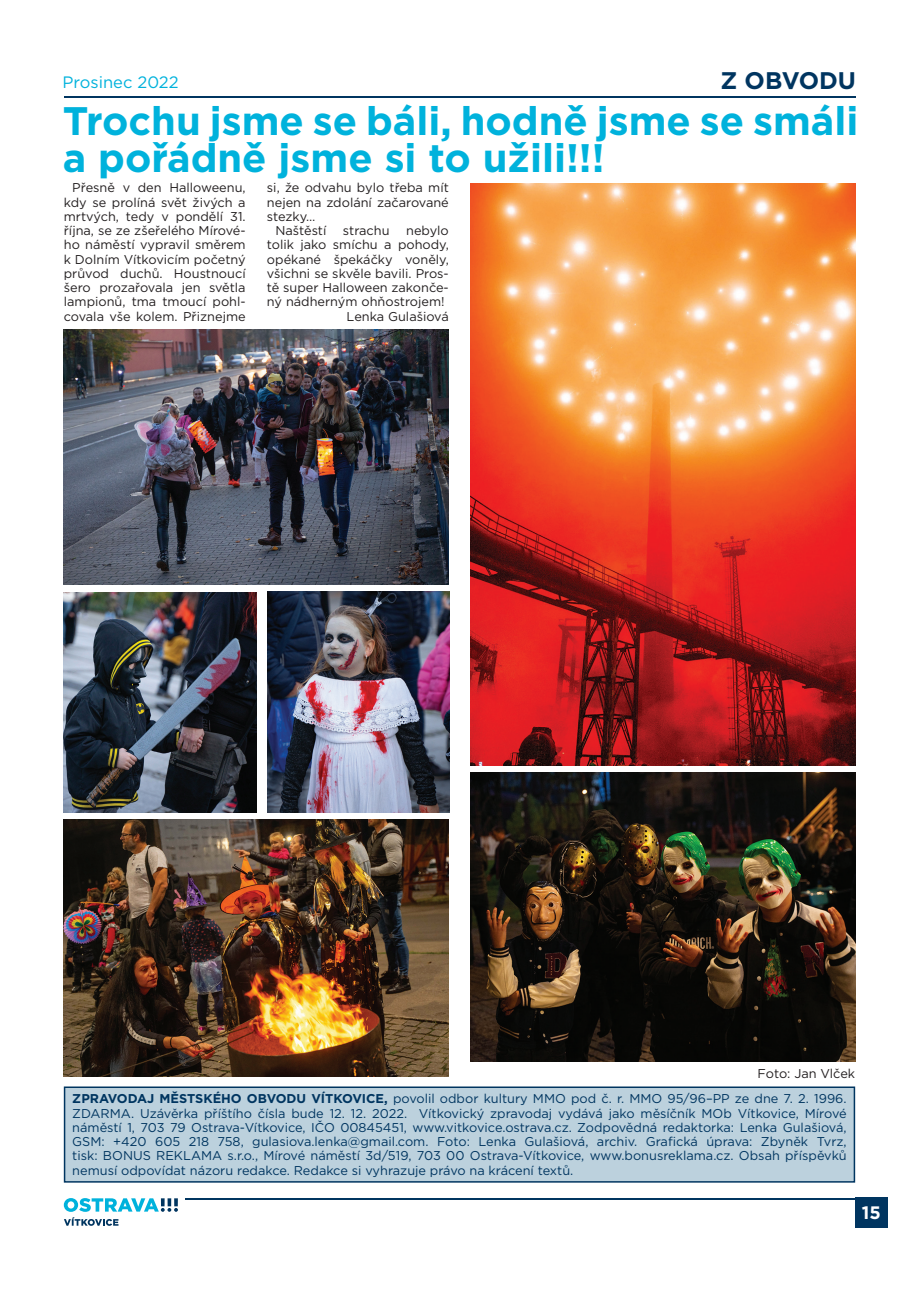
<style>
.page{position:relative;width:919px;height:1289px;background:#fff}
.page>*{position:absolute;margin:0;border:0;box-sizing:border-box;transform-origin:0 0}
.Styl_odstavce2{font:700 39.75px "Gotham";color:#00b2dc}
.t1{font:700 24px "Gotham";color:#003560}
.text{font:700 18px "Gotham";color:#fff}
.t2{font:16.5px "Gotham";color:#00b2dc}
.Styl_odstavce3{font:12.75px/14.2px "Gotham";color:#003560;text-align:justify}
.Styl_odstavce2-2{font:12.75px/14.2px "Gotham";color:#231f20;text-align:justify}
.s1{font-weight:700}
</style>
<div class="page">
<hr style="left:64px;top:96px;width:791px;height:2px;background:#003560">
<div style="left:855px;top:1197px;width:32px;height:30px;background:#003560"></div>
<hr style="left:185px;top:1197px;width:674px;height:2px;background:#003560">
<svg style="left:64px;top:1198px;width:114px;height:13px"></svg>
<svg style="left:64px;top:1217px;width:54px;height:8px"></svg>
<div style="left:64px;top:1086px;width:791px;height:96px;background:#bcd1dd;border:2px solid #003560"></div>
<img style="left:267px;top:592px;width:182px;height:220px">
<img style="left:64px;top:592px;width:192px;height:220px">
<img style="left:64px;top:330px;width:385px;height:254px">
<img style="left:470px;top:772px;width:385px;height:289px">
<img style="left:64px;top:819px;width:385px;height:257px">
<img style="left:470px;top:184px;width:385px;height:581px">
<p class="t2" style="left:63px;top:71px;width:118px">Prosinec 2022</p>
<p class="t1" style="left:720px;top:65px;width:137px">Z OBVODU</p>
<p class="Styl_odstavce2" style="left:63px;top:94px;width:797px">Trochu jsme se báli, hodně jsme se smáli</p>
<p class="Styl_odstavce2" style="left:63px;top:132px;width:543px">a pořádně jsme si to užili!!!</p>
<p class="Styl_odstavce2-2" style="left:267px;top:180px;width:183px">si, že odvahu bylo třeba mít nejen na zdolání začarované stezky…</p>
<p class="Styl_odstavce2-2" style="left:275px;top:223px;width:52px">Naštěstí</p>
<p class="Styl_odstavce2-2" style="left:343px;top:223px;width:48px">strachu</p>
<p class="Styl_odstavce2-2" style="left:64px;top:180px;width:183px;text-indent:9px">Přesně v den Halloweenu, kdy se prolíná svět živých a mrtvých, tedy v pondělí 31. října, se ze zšeřelého Mírové&shy;ho náměstí vypravil směrem k Dolním Vítkovicím početný průvod duchů. Houstnoucí šero prozařovala jen světla lampionů, tma tmoucí pohl&shy;covala vše kolem. Přiznejme</p>
<p class="Styl_odstavce2-2" style="left:267px;top:223px;width:183px;text-indent:139px">nebylo tolik jako smíchu a pohody, opékané špekáčky voněly, všichni se skvěle bavili. Pros&shy;tě super Halloween zakonče&shy;ný nádherným ohňostrojem!</p>
<p class="Styl_odstavce2-2" style="left:346px;top:309px;width:104px">Lenka Gulašiová</p>
<p class="Styl_odstavce2-2" style="left:757px;top:1066px;width:99px">Foto: Jan Vlček</p>
<p class="Styl_odstavce3" style="left:72px;top:1091px;width:775px"><span class="s1">ZPRAVODAJ MĚSTSKÉHO OBVODU VÍTKOVICE,</span> povolil odbor kultury MMO pod č. r. MMO 95/96–PP ze dne 7. 2. 1996.<br>ZDARMA. Uzávěrka příštího čísla bude 12. 12. 2022. Vítkovický zpravodaj vydává jako měsíčník MOb Vítkovice, Mírové náměstí 1, 703 79 Ostrava‑Vítkovice, IČO 00845451, www.vitkovice.ostrava.cz. Zodpovědná redaktorka: Lenka Gulašiová, GSM: +420 605 218 758, gulasiova.lenka@gmail.com. Foto: Lenka Gulašiová, archiv. Grafická úprava: Zbyněk Tvrz, tisk: BONUS REKLAMA s.r.o., Mírové náměstí 3d/519, 703 00 Ostrava-Vítkovice, www.bonusreklama.cz. Obsah příspěvků nemusí odpovídat názoru redakce. Redakce si vyhrazuje právo na krácení textů.</p>
<p class="text" style="left:861px;top:1201px;width:20px">15</p>
</div>
